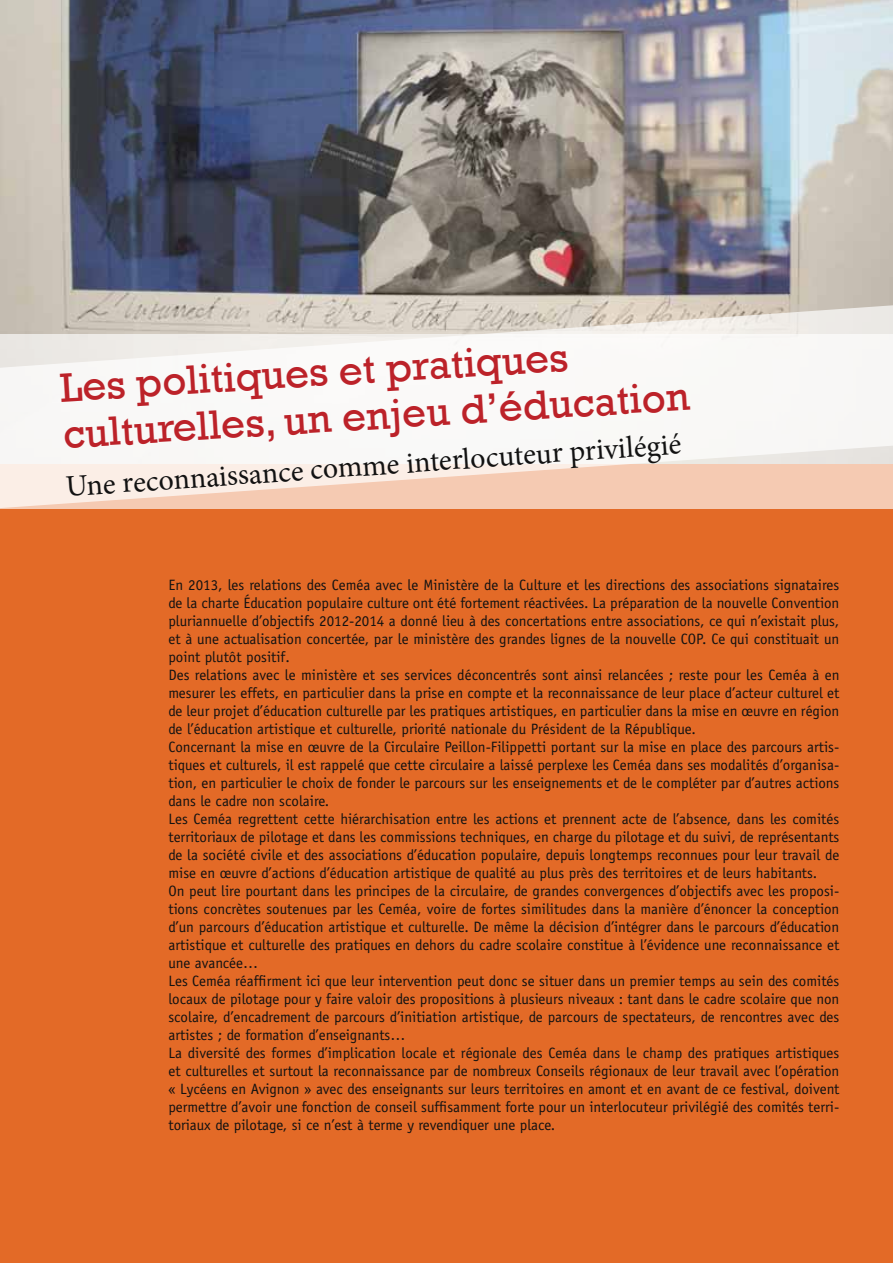
<style>
.page{position:relative;width:893px;height:1263px;background:#fff}
.page>*{position:absolute;margin:0;border:0;box-sizing:border-box;transform-origin:0 0}
.t1{font:42px/47px "Rockwell";color:#bc2229}
.t2{font:30px "Minion Pro";color:#121212}
.INTRO{font:15px/18px "Officina Sans";color:#121212;text-align:justify}
</style>
<div class="page">
<div style="left:0;top:375px;width:893px;height:888px;background:#e36a27"></div>
<img style="left:0;top:0;width:893px;height:303px">
<svg style="left:0;top:303px;width:893px;height:206px;fill:#f9f7f5"></svg>
<p class="t1" style="left:58px;top:367px;width:629px;rotate:-4deg">Les politiques et pratiques culturelles, un enjeu d’éducation</p>
<p class="t2" style="left:64px;top:467px;width:619px;rotate:-4deg">Une reconnaissance comme interlocuteur privilégié</p>
<p class="INTRO" style="left:168px;top:575px;width:672px">En 2013, les relations des Ceméa avec le Ministère de la Culture et les directions des associations signataires de la charte Éducation populaire culture ont été fortement réactivées. La préparation de la nouvelle Convention pluriannuelle d’objectifs 2012-2014 a donné lieu à des concertations entre associations, ce qui n’existait plus, et à une actualisation concertée, par le ministère des grandes lignes de la nouvelle COP. Ce qui constituait un point plutôt positif.</p>
<p class="INTRO" style="left:168px;top:665px;width:673px">Des relations avec le ministère et ses services déconcentrés sont ainsi relancées ; reste pour les Ceméa à en mesurer les effets, en particulier dans la prise en compte et la reconnaissance de leur place d’acteur culturel et de leur projet d’éducation culturelle par les pratiques artistiques, en particulier dans la mise en œuvre en région de l’éducation artistique et culturelle, priorité nationale du Président de la République.</p>
<p class="INTRO" style="left:168px;top:737px;width:672px">Concernant la mise en œuvre de la Circulaire Peillon-Filippetti portant sur la mise en place des parcours artis&shy;tiques et culturels, il est rappelé que cette circulaire a laissé perplexe les Ceméa dans ses modalités d’organisa&shy;tion, en particulier le choix de fonder le parcours sur les enseignements et de le compléter par d’autres actions dans le cadre non scolaire.</p>
<p class="INTRO" style="left:168px;top:809px;width:673px">Les Ceméa regrettent cette hiérarchisation entre les actions et prennent acte de l’absence, dans les comités territoriaux de pilotage et dans les commissions techniques, en charge du pilotage et du suivi, de représentants de la société civile et des associations d’éducation populaire, depuis longtemps reconnues pour leur travail de mise en œuvre d’actions d’éducation artistique de qualité au plus près des territoires et de leurs habitants.</p>
<p class="INTRO" style="left:168px;top:881px;width:672px">On peut lire pourtant dans les principes de la circulaire, de grandes convergences d’objectifs avec les proposi&shy;tions concrètes soutenues par les Ceméa, voire de fortes similitudes dans la manière d’énoncer la conception d’un parcours d’éducation artistique et culturelle. De même la décision d’intégrer dans le parcours d’éducation artistique et culturelle des pratiques en dehors du cadre scolaire constitue à l’évidence une reconnaissance et une avancée…</p>
<p class="INTRO" style="left:168px;top:971px;width:672px">Les Ceméa réaffirment ici que leur intervention peut donc se situer dans un premier temps au sein des comités locaux de pilotage pour y faire valoir des propositions à plusieurs niveaux : tant dans le cadre scolaire que non scolaire, d’encadrement de parcours d’initiation artistique, de parcours de spectateurs, de rencontres avec des artistes ; de formation d’enseignants…</p>
<p class="INTRO" style="left:168px;top:1043px;width:673px">La diversité des formes d’implication locale et régionale des Ceméa dans le champ des pratiques artistiques et culturelles et surtout la reconnaissance par de nombreux Conseils régionaux de leur travail avec l’opération « Lycéens en Avignon » avec des enseignants sur leurs territoires en amont et en avant de ce festival, doivent permettre d’avoir une fonction de conseil suffisamment forte pour un interlocuteur privilégié des comités terri&shy;toriaux de pilotage, si ce n’est à terme y revendiquer une place.</p>
</div>
